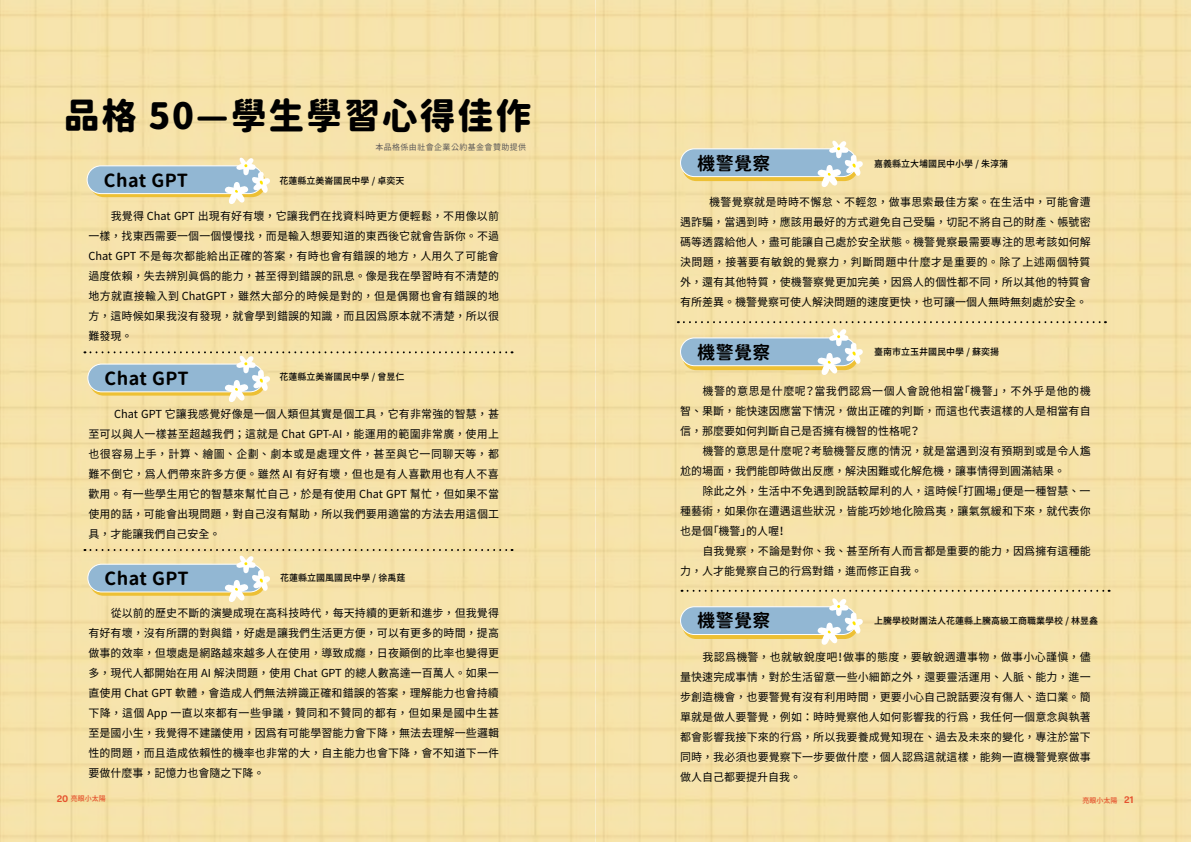
<style>
.page{position:relative;width:1191px;height:842px;background:#fff}
.page>*{position:absolute;margin:0;border:0;box-sizing:border-box;transform-origin:0 0}
.t1{font:36px "Gen Sen Rounded TW H";letter-spacing:.05em;color:#000}
.t2{font:18px "Gen Sen Rounded TW B";letter-spacing:.025em;color:#000}
.t3{font:11px/20px "Gen Seki Gothic TW R";letter-spacing:.01em;color:#000;text-align:justify}
.t4{font:9px "Gen Seki Gothic TW M";color:#000}
.t5{font:8px "Gen Seki Gothic TW R";letter-spacing:.05em;color:#595757}
.t6{font:7px "Gen Seki Gothic TW M";color:#e5522e}
.s1{font-family:"Neutronic";font-weight:600;font-size:9px}
</style>
<div class="page">
<img style="left:0;top:0;width:595px;height:842px">
<div style="left:595px;top:0;width:596px;height:842px;background:#f6e3aa"></div>
<svg style="left:90px;top:169px;width:176px;height:28px"></svg>
<div style="left:87px;top:166px;width:176px;height:28px;background:#92b7d3;border-radius:14px"></div>
<div style="left:87px;top:165px;width:176px;height:29px;border:1px solid #fff;border-radius:14px"></div>
<svg style="left:682px;top:153px;width:176px;height:28px"></svg>
<div style="left:680px;top:149px;width:176px;height:28px;background:#92b7d3;border-radius:14px"></div>
<div style="left:680px;top:148px;width:177px;height:29px;border:1px solid #fff;border-radius:14px"></div>
<svg style="left:223px;top:157px;width:48px;height:48px"></svg>
<svg style="left:816px;top:140px;width:47px;height:47px"></svg>
<svg style="left:678px;top:321px;width:428px;height:55px"></svg>
<svg style="left:681px;top:590px;width:428px;height:56px"></svg>
<svg style="left:84px;top:351px;width:428px;height:52px;background:#e0d8af"></svg>
<svg style="left:84px;top:549px;width:428px;height:54px;background:#e1d8af"></svg>
<h1 class="t1" style="left:64px;top:95px;width:469px">品格 50—學生學習心得佳作</h1>
<p class="t5" style="left:375px;top:143px;width:152px">本品格係由社會企業公約基金會贊助提供</p>
<h2 class="t2" style="left:104px;top:170px;width:86px">Chat GPT</h2>
<p class="t4" style="left:279px;top:176px;width:127px">花蓮縣立美崙國民中學 / 卓奕天</p>
<p class="t3" style="left:88px;top:206px;width:412px;text-indent:22px">我覺得 Chat GPT 出現有好有壞，它讓我們在找資料時更方便輕鬆，不用像以前一樣，找東西需要一個一個慢慢找，而是輸入想要知道的東西後它就會告訴你。不過Chat GPT 不是每次都能給出正確的答案，有時也會有錯誤的地方，人用久了可能會過度依賴，失去辨別真偽的能力，甚至得到錯誤的訊息。像是我在學習時有不清楚的地方就直接輸入到 ChatGPT，雖然大部分的時候是對的，但是偶爾也會有錯誤的地方，這時候如果我沒有發現，就會學到錯誤的知識，而且因為原本就不清楚，所以很難發現。</p>
<h2 class="t2" style="left:104px;top:368px;width:86px">Chat GPT</h2>
<p class="t4" style="left:279px;top:372px;width:127px">花蓮縣立美崙國民中學 / 曾昱仁</p>
<p class="t3" style="left:88px;top:404px;width:412px;text-indent:26px">Chat GPT 它讓我感覺好像是一個人類但其實是個工具，它有非常強的智慧，甚至可以與人一樣甚至超越我們；這就是 Chat GPT-AI，能運用的範圍非常廣，使用上也很容易上手，計算、繪圖、企劃、劇本或是處理文件，甚至與它一同聊天等，都難不倒它，為人們帶來許多方便。雖然 AI 有好有壞，但也是有人喜歡用也有人不喜歡用。有一些學生用它的智慧來幫忙自己，於是有使用 Chat GPT 幫忙，但如果不當使用的話，可能會出現問題，對自己沒有幫助，所以我們要用適當的方法去用這個工具，才能讓我們自己安全。</p>
<h2 class="t2" style="left:104px;top:568px;width:86px">Chat GPT</h2>
<p class="t4" style="left:280px;top:572px;width:127px">花蓮縣立國風國民中學 / 徐禹莛</p>
<h2 class="t2" style="left:697px;top:153px;width:75px">機警覺察</h2>
<p class="t4" style="left:874px;top:159px;width:136px">嘉義縣立大埔國民中小學 / 朱淳蒲</p>
<p class="t3" style="left:680px;top:193px;width:412px;text-indent:29px">機警覺察就是時時不懈怠、不輕忽，做事思索最佳方案。在生活中，可能會遭遇詐騙，當遇到時，應該用最好的方式避免自己受騙，切記不將自己的財產、帳號密碼等透露給他人，盡可能讓自己處於安全狀態。機警覺察最需要專注的思考該如何解決問題，接著要有敏銳的覺察力，判斷問題中什麼才是重要的。除了上述兩個特質外，還有其他特質，使機警察覺更加完美，因為人的個性都不同，所以其他的特質會有所差異。機警覺察可使人解決問題的速度更快，也可讓一個人無時無刻處於安全。</p>
<h2 class="t2" style="left:697px;top:342px;width:75px">機警覺察</h2>
<p class="t4" style="left:874px;top:347px;width:127px">臺南市立玉井國民中學 / 蘇奕揚</p>
<p class="t3" style="left:680px;top:382px;width:412px;text-indent:22px">機警的意思是什麼呢？當我們認為一個人會說他相當「機警」，不外乎是他的機智、果斷，能快速因應當下情況，做出正確的判斷，而這也代表這樣的人是相當有自信，那麼要如何判斷自己是否擁有機智的性格呢？</p>
<p class="t3" style="left:680px;top:442px;width:412px;text-indent:22px">機警的意思是什麼呢？考驗機警反應的情況，就是當遇到沒有預期到或是令人尷尬的場面，我們能即時做出反應，解決困難或化解危機，讓事情得到圓滿結果。</p>
<p class="t3" style="left:680px;top:482px;width:412px;text-indent:22px">除此之外，生活中不免遇到說話較犀利的人，這時候「打圓場」便是一種智慧、一種藝術，如果你在遭遇這些狀況，皆能巧妙地化險為夷，讓氣氛緩和下來，就代表你也是個「機警」的人喔！</p>
<p class="t3" style="left:680px;top:542px;width:412px;text-indent:22px">自我覺察，不論是對你、我、甚至所有人而言都是重要的能力，因為擁有這種能力，人才能覺察自己的行為對錯，進而修正自我。</p>
<p class="t3" style="left:88px;top:603px;width:412px;text-indent:22px">從以前的歷史不斷的演變成現在高科技時代，每天持續的更新和進步，但我覺得有好有壞，沒有所謂的對與錯，好處是讓我們生活更方便，可以有更多的時間，提高做事的效率，但壞處是網路越來越多人在使用，導致成癮，日夜顛倒的比率也變得更多，現代人都開始在用 AI 解決問題，使用 Chat GPT 的總人數高達一百萬人。如果一直使用 Chat GPT 軟體，會造成人們無法辨識正確和錯誤的答案，理解能力也會持續下降，這個 App 一直以來都有一些爭議，贊同和不贊同的都有，但如果是國中生甚至是國小生，我覺得不建議使用，因為有可能學習能力會下降，無法去理解一些邏輯性的問題，而且造成依賴性的機率也非常的大，自主能力也會下降，會不知道下一件要做什麼事，記憶力也會隨之下降。</p>
<p class="t6" style="left:57px;top:795px;width:51px"><span class="s1">20</span> 亮眼小太陽</p>
<p class="t6" style="left:1082px;top:796px;width:52px">亮眼小太陽 <span class="s1">21</span></p>
<h2 class="t2" style="left:697px;top:611px;width:75px">機警覺察</h2>
<p class="t4" style="left:874px;top:616px;width:226px">上騰學校財團法人花蓮縣上騰高級工商職業學校 / 林昱鑫</p>
<p class="t3" style="left:680px;top:647px;width:412px;text-indent:22px">我認為機警，也就敏銳度吧！做事的態度，要敏銳週遭事物，做事小心謹慎，儘量快速完成事情，對於生活留意一些小細節之外，還要靈活運用、人脈、能力，進一步創造機會，也要警覺有沒有利用時間，更要小心自己說話要沒有傷人、造口業。簡單就是做人要警覺，例如：時時覺察他人如何影響我的行為，我任何一個意念與執著都會影響我接下來的行為，所以我要養成覺知現在、過去及未來的變化，專注於當下同時，我必須也要覺察下一步要做什麼，個人認為這就這樣，能夠一直機警覺察做事做人自己都要提升自我。</p>
</div>
